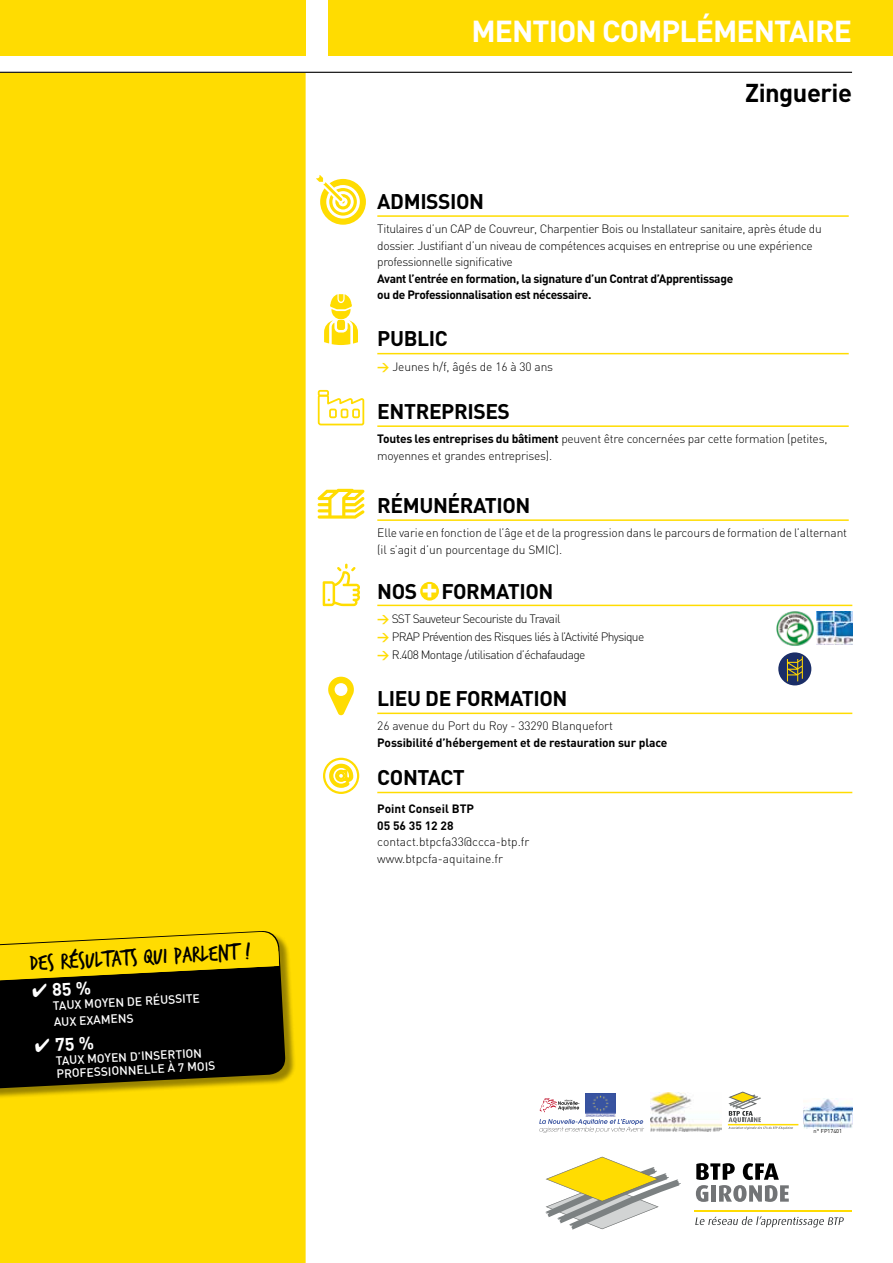
<style>
.page{position:relative;width:893px;height:1263px;background:#fff}
.page>*{position:absolute;margin:0;border:0;box-sizing:border-box;transform-origin:0 0}
.t1{font:700 30px "DIN";letter-spacing:-.03em;color:#fff}
.t2{font:700 25.5px "DIN";letter-spacing:-.02em;color:#000}
.t3{font:24px "Trash Hand";color:#000}
.t4{font:700 21px "DIN";letter-spacing:-.02em;color:#000}
.t5{font:700 18px "DIN";color:#fff}
.t6{font:300 12px/16.5px "DIN";letter-spacing:-.03em;color:#000}
.t7{font:300 12px/16.5px "DIN";letter-spacing:-.01em;color:#000}
.t8{font:300 12px/18px "DIN";letter-spacing:-.05em;color:#000}
.t9{font:700 12px/16.5px "DIN";letter-spacing:-.03em;color:#000}
.t10{font:500 12px/16.5px "DIN";color:#fff}
.t11{font:300 12px/16.5px "DIN";color:#000}
.t12{font:700 12px "DIN";letter-spacing:-.01em;color:#000}
.t13{font:700 12px/16.5px "DIN";color:#000}
.t14{font:5.55px "DIN";color:#000}
.s1{font-weight:700;color:#ffdc01}
.s2{font-weight:700}
.s3{font-size:30px;color:#fff}
</style>
<div class="page">
<hr style="left:377px;top:713px;width:475px;height:1px;background:#ffdc01">
<hr style="left:377px;top:215px;width:472px;height:2px;background:#ffdc01">
<hr style="left:377px;top:353px;width:472px;height:1px;background:#ffdc01">
<hr style="left:377px;top:519px;width:472px;height:2px;background:#ffdc01">
<hr style="left:377px;top:425px;width:472px;height:2px;background:#ffdc01">
<svg style="left:317px;top:489px;width:48px;height:30px"></svg>
<svg style="left:695px;top:1216px;width:149px;height:11px"></svg>
<svg style="left:545px;top:1157px;width:136px;height:72px"></svg>
<svg style="left:696px;top:1163px;width:93px;height:39px"></svg>
<hr style="left:695px;top:1209px;width:157px;height:2px;background:#ffdc01">
<div style="left:0;top:73px;width:306px;height:1190px;background:#ffdc01"></div>
<div style="left:0;top:0;width:306px;height:55px;background:#ffdc01"></div>
<div style="left:328px;top:0;width:565px;height:55px;background:#ffdc01"></div>
<hr style="left:0;top:72px;width:852px;height:1px;background:#000">
<div style="left:318px;top:390px;width:11px;height:6px;border:2px solid #ffdc01"></div>
<svg style="left:317px;top:394px;width:48px;height:32px"></svg>
<svg style="left:324px;top:294px;width:34px;height:51px"></svg>
<svg style="left:316px;top:175px;width:50px;height:50px"></svg>
<svg style="left:328px;top:677px;width:26px;height:38px"></svg>
<div style="left:0;top:932px;width:296px;height:168px;background:#000;opacity:.4"></div>
<svg style="left:0;top:930px;width:286px;height:160px;fill:#000"></svg>
<div style="left:420px;top:582px;width:19px;height:19px;background:#ffdc01;border-radius:50%"></div>
<hr style="left:377px;top:605px;width:475px;height:1px;background:#ffdc01">
<img style="left:776px;top:611px;width:38px;height:35px">
<img style="left:817px;top:612px;width:35px;height:33px">
<div style="left:778px;top:652px;width:33px;height:33px;background:#1b2e67;border-radius:50%"></div>
<svg style="left:787px;top:656px;width:16px;height:25px"></svg>
<svg style="left:323px;top:564px;width:37px;height:42px"></svg>
<svg style="left:0;top:931px;width:279px;height:51px"></svg>
<img style="left:651px;top:1092px;width:70px;height:40px">
<div style="left:728px;top:1124px;width:70px;height:1px;border:1px solid #ffdc01"></div>
<svg style="left:728px;top:1092px;width:65px;height:37px"></svg>
<div style="left:804px;top:1096px;width:48px;height:34px;background:linear-gradient(to right,#f2fafa,#f6fcff)"></div>
<img style="left:804px;top:1098px;width:48px;height:30px">
<img style="left:585px;top:1093px;width:31px;height:24px">
<svg style="left:539px;top:1098px;width:40px;height:14px"></svg>
<svg style="left:539px;top:1119px;width:105px;height:14px"></svg>
<hr style="left:377px;top:792px;width:475px;height:1px;background:#ffdc01">
<svg style="left:323px;top:757px;width:37px;height:37px"></svg>
<h3 class="t3" style="left:29px;top:951px;width:223px;rotate:-3deg">DES RÉSULTATS QUI PARLENT !</h3>
<h3 class="t5" style="left:31px;top:979px;width:61px;rotate:-3deg">✔ 85 %</h3>
<p class="t10" style="left:53px;top:997px;width:148px;rotate:-3deg">TAUX MOYEN DE RÉUSSITE<br>AUX EXAMENS</p>
<h3 class="t5" style="left:34px;top:1034px;width:61px;rotate:-3deg">✔ 75 %</h3>
<p class="t10" style="left:56px;top:1053px;width:160px;line-height:13.5px;rotate:-3deg">TAUX MOYEN D’INSERTION<br>PROFESSIONNELLE À 7 MOIS</p>
<h1 class="t1" style="left:472px;top:11px;width:382px">MENTION COMPLÉMENTAIRE</h1>
<h3 class="t4" style="left:377px;top:187px;width:108px">ADMISSION</h3>
<h2 class="t2" style="left:745px;top:76px;width:108px">Zinguerie</h2>
<p class="t6" style="left:377px;top:220px;width:446px">Titulaires d’un CAP de Couvreur, Charpentier Bois ou Installateur sanitaire, après étude du dossier. Justifiant d’un niveau de compétences acquises en entreprise ou une expérience professionnelle significative</p>
<p class="t9" style="left:377px;top:269px;width:357px">Avant l’entrée en formation, la signature d’un Contrat d’Apprentissage ou de Professionnalisation est nécessaire.</p>
<h3 class="t4" style="left:377px;top:325px;width:72px">PUBLIC</h3>
<p class="t7" style="left:377px;top:358px;width:177px"><span class="s1">&gt;</span> Jeunes h/f, âgés de 16 à 30 ans</p>
<h3 class="t4" style="left:377px;top:398px;width:134px">ENTREPRISES</h3>
<p class="t6" style="left:377px;top:431px;width:452px"><span class="s2">Toutes les entreprises du bâtiment</span> peuvent être concernées par cette formation (petites, moyennes et grandes entreprises).</p>
<h3 class="t4" style="left:377px;top:492px;width:155px">RÉMUNÉRATION</h3>
<p class="t7" style="left:377px;top:524px;width:471px">Elle varie en fonction de l’âge et de la progression dans le parcours de formation de l’alternant (il s’agit d’un pourcentage du SMIC).</p>
<h3 class="t4" style="left:377px;top:578px;width:178px">NOS <span class="s3">+</span> FORMATION</h3>
<p class="t8" style="left:377px;top:609px;width:269px"><span class="s1">&gt;</span> SST Sauveteur Secouriste du Travail<br><span class="s1">&gt;</span> PRAP Prévention des Risques liés à l’Activité Physique <span class="s1">&gt;</span> R.408 Montage /utilisation d’échafaudage</p>
<h3 class="t4" style="left:377px;top:685px;width:192px">LIEU DE FORMATION</h3>
<p class="t7" style="left:377px;top:718px;width:237px">26 avenue du Port du Roy - 33290 Blanquefort</p>
<p class="t12" style="left:377px;top:734px;width:292px">Possibilité d’hébergement et de restauration sur place</p>
<h3 class="t4" style="left:377px;top:763px;width:89px">CONTACT</h3>
<p class="t13" style="left:377px;top:800px;width:98px">Point Conseil BTP<br>05 56 35 12 28</p>
<p class="t11" style="left:377px;top:833px;width:154px">contact.btpcfa33@ccca-btp.fr www.btpcfa-aquitaine.fr</p>
<p class="t14" style="left:814px;top:1127px;width:30px">n° FP17401</p>
</div>
